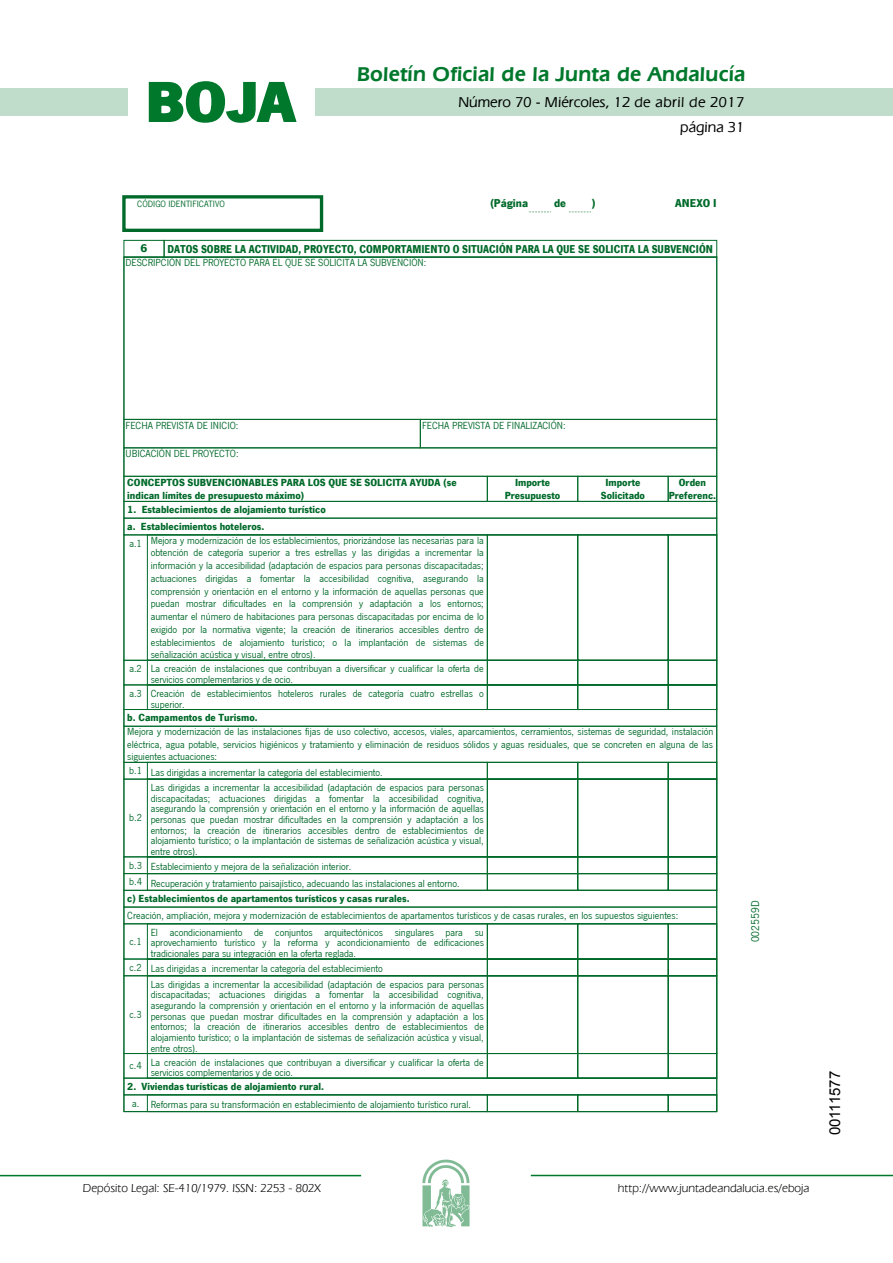
<style>
.page{position:relative;width:893px;height:1263px;background:#fff}
.page>*{position:absolute;margin:0;border:0;box-sizing:border-box;transform-origin:0 0}
.t1{font:700 57.75px "News Got T";color:#00782c;scale:1.14 1}
.t2{font:600 21px "Eras IT Cby BT";letter-spacing:.01em;color:#00782c}
.t3{font:500 15px/24.5px "Eras IT Cby BT";color:#000;text-align:right}
.t4{font:15px "Arial";color:#000}
.t5{font:12px "Eras IT Cby BT";color:#000}
.t6{font:700 11.85px "News Got T";color:#006a2a;scale:.9 1}
.t7{font:700 11.85px "News Got T";color:#006a2a}
.t8{font:11.85px "News Got T";color:#006a2a}
.t9{font:10.65px/10.6px "News Got T";color:#006a2a;text-align:justify}
.t10{font:700 10.65px/12.8px "News Got T";color:#006a2a;text-align:center}
.t11{font:9.45px "News Got T";color:#006a2a}
</style>
<div class="page">
<div style="left:315px;top:88px;width:577px;height:28px;background:#bfddca"></div>
<div style="left:0;top:88px;width:128px;height:28px;background:#bfddca"></div>
<hr style="left:0;top:1175px;width:361px;height:1px;background:#00782c">
<svg style="left:422px;top:1159px;width:47px;height:68px"></svg>
<hr style="left:531px;top:1175px;width:361px;height:1px;background:#00782c">
<svg style="left:148px;top:81px;width:149px;height:42px"></svg>
<div style="left:122px;top:195px;width:201px;height:37px;border:3px solid #006a2a"></div>
<svg style="left:529px;top:212px;width:22px;height:1px"></svg>
<svg style="left:569px;top:212px;width:22px;height:1px"></svg>
<div style="left:123px;top:240px;width:42px;height:18px;border:1px solid #006a2a"></div>
<div style="left:164px;top:240px;width:553px;height:18px;border:1px solid #006a2a"></div>
<div style="left:124px;top:257px;width:593px;height:163px;border:1px solid #006a2a"></div>
<div style="left:124px;top:419px;width:296px;height:29px;border:1px solid #006a2a"></div>
<div style="left:420px;top:419px;width:297px;height:29px;border:1px solid #006a2a"></div>
<div style="left:124px;top:476px;width:363px;height:26px;border:1px solid #006a2a"></div>
<div style="left:487px;top:476px;width:91px;height:26px;border:1px solid #006a2a"></div>
<div style="left:577px;top:476px;width:91px;height:26px;border:1px solid #006a2a"></div>
<div style="left:668px;top:476px;width:49px;height:26px;border:1px solid #006a2a"></div>
<div style="left:124px;top:501px;width:593px;height:17px;border:1px solid #006a2a"></div>
<div style="left:124px;top:518px;width:593px;height:17px;border:1px solid #006a2a"></div>
<svg style="left:123px;top:534px;width:594px;height:126px"></svg>
<svg style="left:123px;top:660px;width:594px;height:67px"></svg>
<div style="left:124px;top:726px;width:593px;height:37px;border:1px solid #006a2a"></div>
<svg style="left:123px;top:762px;width:594px;height:17px"></svg>
<svg style="left:123px;top:779px;width:594px;height:77px"></svg>
<svg style="left:123px;top:856px;width:594px;height:52px"></svg>
<div style="left:124px;top:907px;width:593px;height:17px;border:1px solid #006a2a"></div>
<svg style="left:123px;top:923px;width:594px;height:36px"></svg>
<svg style="left:123px;top:959px;width:594px;height:16px"></svg>
<svg style="left:123px;top:975px;width:594px;height:78px"></svg>
<svg style="left:123px;top:1053px;width:594px;height:59px"></svg>
<h1 class="t1" style="left:145px;top:68px;width:133px">BOJA</h1>
<h2 class="t2" style="left:357px;top:62px;width:390px">Boletín Oficial de la Junta de Andalucía</h2>
<h3 class="t3" style="left:458px;top:90px;width:287px">Número 70 - Miércoles, 12 de abril de 2017 página 31</h3>
<p class="t11" style="left:137px;top:199px;width:89px">CÓDIGO IDENTIFICATIVO</p>
<p class="t7" style="left:490px;top:196px;width:40px">(Página</p>
<p class="t7" style="left:554px;top:196px;width:14px">de</p>
<p class="t7" style="left:591px;top:196px;width:5px">)</p>
<p class="t7" style="left:141px;top:242px;width:8px">6</p>
<p class="t6" style="left:167px;top:242px;width:607px">DATOS SOBRE LA ACTIVIDAD, PROYECTO, COMPORTAMIENTO O SITUACIÓN PARA LA QUE SE SOLICITA LA SUBVENCIÓN</p>
<p class="t9" style="left:126px;top:258px;width:302px">DESCRIPCIÓN DEL PROYECTO PARA EL QUE SE SOLICITA LA SUBVENCIÓN:</p>
<p class="t7" style="left:675px;top:196px;width:43px">ANEXO I</p>
<p class="t9" style="left:126px;top:420px;width:114px">FECHA PREVISTA DE INICIO:</p>
<p class="t9" style="left:422px;top:420px;width:145px">FECHA PREVISTA DE FINALIZACIÓN:</p>
<p class="t9" style="left:126px;top:449px;width:114px">UBICACIÓN DEL PROYECTO:</p>
<p class="t10" style="left:127px;top:476px;width:331px;text-align:left">CONCEPTOS SUBVENCIONABLES PARA LOS QUE SE SOLICITA AYUDA (se indican límites de presupuesto máximo)</p>
<p class="t10" style="left:504px;top:476px;width:57px">Importe<br>Presupuesto</p>
<p class="t10" style="left:601px;top:476px;width:46px">Importe<br>Solicitado</p>
<p class="t10" style="left:668px;top:476px;width:49px">Orden<br>Preferenc.</p>
<p class="t10" style="left:127px;top:501px;width:200px;line-height:16.8px;text-align:left">1. Establecimientos de alojamiento turístico a. Establecimientos hoteleros.</p>
<p class="t9" style="left:151px;top:534px;width:335px;line-height:12.8px;text-indent:-21px">a.1 Mejora y modernización de los establecimientos, priorizándose las necesarias para la obtención de categoría superior a tres estrellas y las dirigidas a incrementar la información y la accesibilidad (adaptación de espacios para personas discapacitadas; actuaciones dirigidas a fomentar la accesibilidad cognitiva, asegurando la comprensión y orientación en el entorno y la información de aquellas personas que puedan mostrar dificultades en la comprensión y adaptación a los entornos; aumentar el número de habitaciones para personas discapacitadas por encima de lo exigido por la normativa vigente; la creación de itinerarios accesibles dentro de establecimientos de alojamiento turístico; o la implantación de sistemas de señalización acústica y visual, entre otros).</p>
<p class="t9" style="left:151px;top:664px;width:334px;text-indent:-21px">a.2 La creación de instalaciones que contribuyan a diversificar y cualificar la oferta de servicios complementarios y de ocio.</p>
<p class="t9" style="left:151px;top:688px;width:334px;text-indent:-21px">a.3 Creación de establecimientos hoteleros rurales de categoría cuatro estrellas o superior.</p>
<p class="t10" style="left:127px;top:711px;width:132px">b. Campamentos de Turismo.</p>
<p class="t9" style="left:127px;top:725px;width:587px;line-height:12.8px">Mejora y modernización de las instalaciones fijas de uso colectivo, accesos, viales, aparcamientos, cerramientos, sistemas de seguridad, instalación eléctrica, agua potable, servicios higiénicos y tratamiento y eliminación de residuos sólidos y aguas residuales, que se concreten en alguna de las siguientes actuaciones:</p>
<p class="t9" style="left:129px;top:767px;width:255px">b.1 Las dirigidas a incrementar la categoría del establecimiento.</p>
<p class="t9" style="left:129px;top:813px;width:14px">b.2</p>
<p class="t9" style="left:151px;top:782px;width:335px">Las dirigidas a incrementar la accesibilidad (adaptación de espacios para personas discapacitadas; actuaciones dirigidas a fomentar la accesibilidad cognitiva, asegurando la comprensión y orientación en el entorno y la información de aquellas personas que puedan mostrar dificultades en la comprensión y adaptación a los entornos; la creación de itinerarios accesibles dentro de establecimientos de alojamiento turístico; o la implantación de sistemas de señalización acústica y visual, entre otros).</p>
<p class="t9" style="left:129px;top:859px;width:332px;line-height:16.8px">b.3 Establecimiento y mejora de la señalización interior.<br>b.4 Recuperación y tratamiento paisajístico, adecuando las instalaciones al entorno.</p>
<p class="t10" style="left:127px;top:892px;width:284px">c) Establecimientos de apartamentos turísticos y casas rurales.</p>
<p class="t9" style="left:127px;top:910px;width:552px">Creación, ampliación, mejora y modernización de establecimientos de apartamentos turísticos y de casas rurales, en los supuestos siguientes:</p>
<p class="t9" style="left:130px;top:936px;width:14px">c.1</p>
<p class="t9" style="left:151px;top:927px;width:335px">El acondicionamiento de conjuntos arquitectónicos singulares para su aprovechamiento turístico y la reforma y acondicionamiento de edificaciones tradicionales para su integración en la oferta reglada.</p>
<p class="t9" style="left:130px;top:964px;width:255px">c.2 Las dirigidas a incrementar la categoría del establecimiento</p>
<p class="t9" style="left:130px;top:1009px;width:14px">c.3</p>
<p class="t9" style="left:151px;top:979px;width:335px">Las dirigidas a incrementar la accesibilidad (adaptación de espacios para personas discapacitadas; actuaciones dirigidas a fomentar la accesibilidad cognitiva, asegurando la comprensión y orientación en el entorno y la información de aquellas personas que puedan mostrar dificultades en la comprensión y adaptación a los entornos; la creación de itinerarios accesibles dentro de establecimientos de alojamiento turístico; o la implantación de sistemas de señalización acústica y visual, entre otros).</p>
<p class="t9" style="left:151px;top:1057px;width:334px;text-indent:-21px">c.4 La creación de instalaciones que contribuyan a diversificar y cualificar la oferta de servicios complementarios y de ocio.</p>
<p class="t10" style="left:127px;top:1080px;width:198px">2. Viviendas turísticas de alojamiento rural.</p>
<p class="t9" style="left:132px;top:1100px;width:340px">a. Reformas para su transformación en establecimiento de alojamiento turístico rural.</p>
<p class="t8" style="left:748px;top:942px;width:43px;rotate:-90deg">002559D</p>
<p class="t5" style="left:83px;top:1181px;width:239px">Depósito Legal: SE-410/1979. ISSN: 2253 - 802X</p>
<p class="t5" style="left:618px;top:1181px;width:193px">http://www.juntadeandalucia.es/eboja</p>
<h3 class="t4" style="left:825px;top:1135px;width:66px;rotate:-90deg">00111577</h3>
</div>
